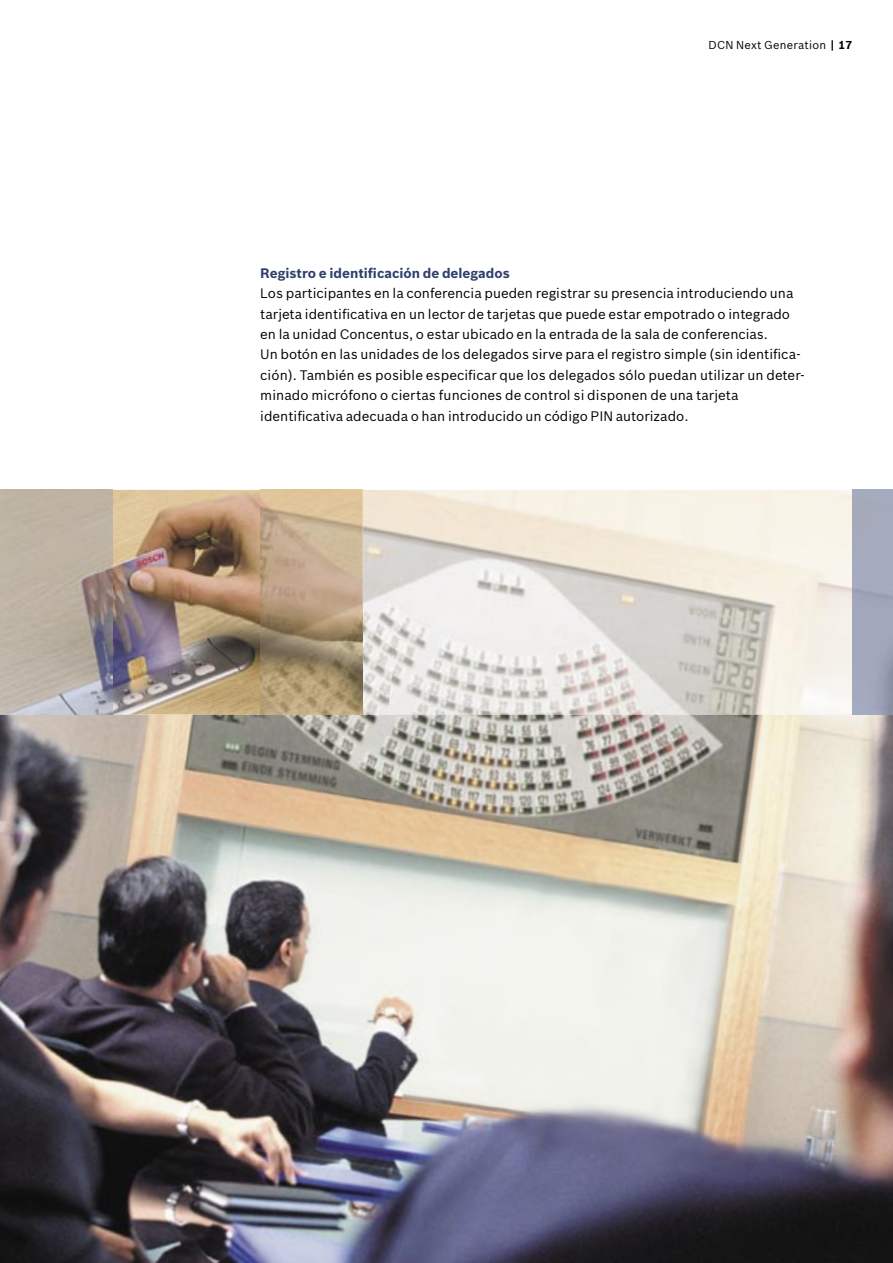
<style>
.page{position:relative;width:893px;height:1263px;background:#fff}
.page>*{position:absolute;margin:0;border:0;box-sizing:border-box;transform-origin:0 0}
.t1{font:13.5px/20.4px "Bosch Sans";color:#000}
.t2{font:700 13.5px "Bosch Sans";color:#2f406c}
.t3{font:11.25px "Bosch Sans";letter-spacing:.02em;color:#000}
.s1{font-weight:700}
</style>
<div class="page">
<img style="left:0;top:714px;width:893px;height:549px">
<img style="left:112px;top:490px;width:274px;height:224px">
<img style="left:386px;top:490px;width:405px;height:224px">
<img style="left:0;top:490px;width:112px;height:224px">
<img style="left:362px;top:490px;width:1px;height:224px">
<p class="t3" style="left:708px;top:38px;width:145px">DCN Next Generation <span class="s1">| 17</span></p>
<p class="t2" style="left:260px;top:265px;width:251px">Registro e identificación de delegados</p>
<p class="t1" style="left:260px;top:283px;width:546px">Los participantes en la conferencia pueden registrar su presencia introduciendo una tarjeta identificativa en un lector de tarjetas que puede estar empotrado o integrado en la unidad Concentus, o estar ubicado en la entrada de la sala de conferencias.<br>Un botón en las unidades de los delegados sirve para el registro simple (sin identifica&shy;ción). También es posible especificar que los delegados sólo puedan utilizar un deter&shy;minado micrófono o ciertas funciones de control si disponen de una tarjeta identificativa adecuada o han introducido un código PIN autorizado.</p>
</div>
